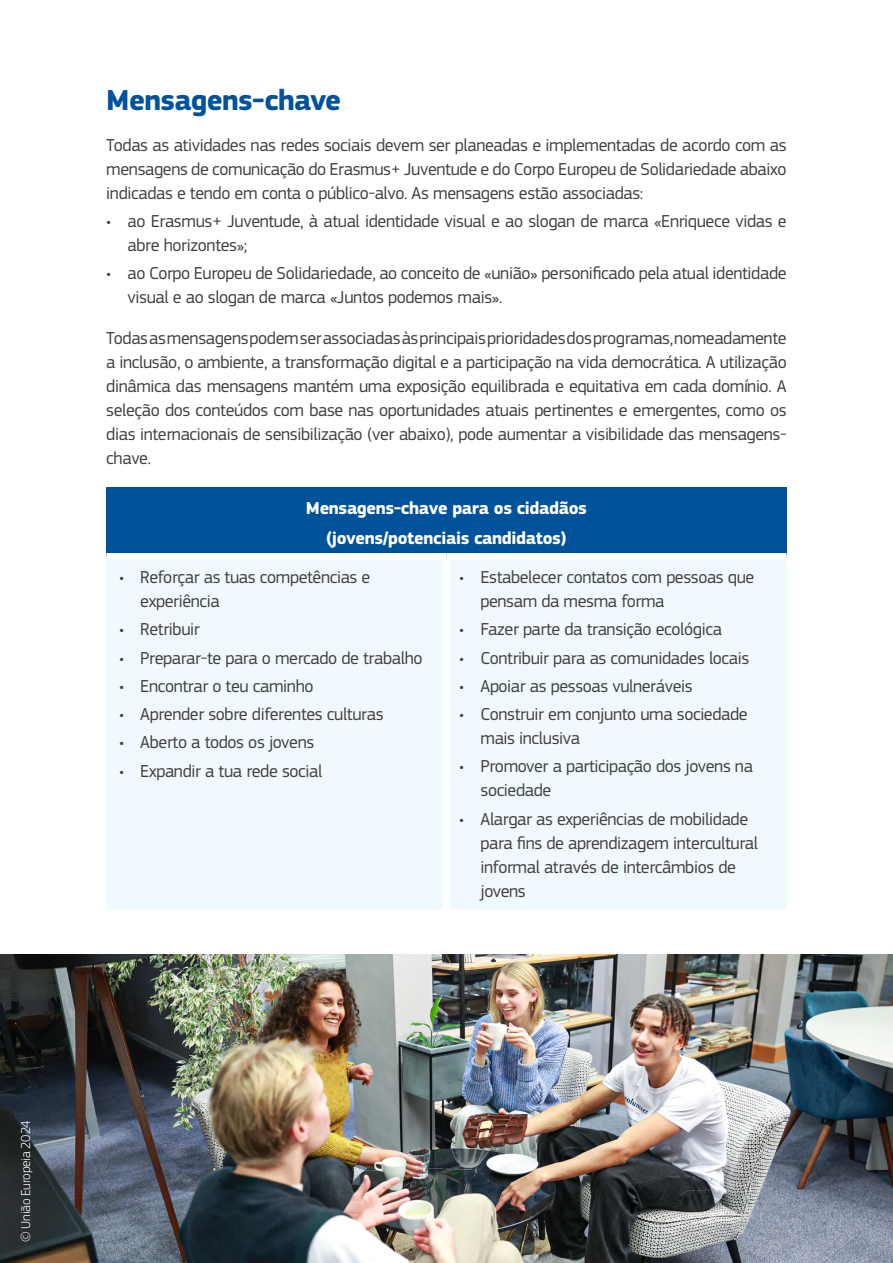
<style>
.page{position:relative;width:893px;height:1263px;background:#fff}
.page>*{position:absolute;margin:0;border:0;box-sizing:border-box;transform-origin:0 0}
.Heading_Preface__H1{font:700 30px "EC Square Sans Pro";letter-spacing:-.025em;color:#00529a}
.Body_Copy_Bullets_LV1_80__Black__P{font:18px/24px "EC Square Sans Pro";letter-spacing:-.02em;color:#414042}
.Body_Copy_Normal_80__Black__P{font:18px/24px "EC Square Sans Pro";letter-spacing:-.02em;color:#414042;text-align:justify}
.Table_heading{font:700 18px "EC Square Sans Pro";letter-spacing:-.02em;color:#fff}
.Heading_Preface__H1-2{font:300 13.5px "EC Square Sans Pro";letter-spacing:-.015em;color:#fff}
</style>
<div class="page">
<div style="left:106px;top:487px;width:681px;height:70px;background:#00529a"></div>
<div style="left:106px;top:561px;width:681px;height:348px;background:#eff9fe"></div>
<div style="left:106px;top:553px;width:340px;height:7px;background:#fff"></div>
<div style="left:446px;top:553px;width:341px;height:7px;background:#fff"></div>
<div style="left:443px;top:560px;width:7px;height:349px;background:#fff"></div>
<img style="left:0;top:955px;width:893px;height:308px">
<h1 class="Heading_Preface__H1" style="left:106px;top:82px;width:236px">Mensagens-chave</h1>
<p class="Body_Copy_Normal_80__Black__P" style="left:106px;top:133px;width:682px">Todas as atividades nas redes sociais devem ser planeadas e implementadas de acordo com as mensagens de comunicação do Erasmus+ Juventude e do Corpo Europeu de Solidariedade abaixo indicadas e tendo em conta o público-alvo. As mensagens estão associadas:</p>
<p class="Body_Copy_Bullets_LV1_80__Black__P" style="left:128px;top:209px;width:661px;text-indent:-21px">• ao Erasmus+ Juventude, à atual identidade visual e ao slogan de marca «Enriquece vidas e abre horizontes»;</p>
<p class="Body_Copy_Bullets_LV1_80__Black__P" style="left:128px;top:261px;width:660px;text-indent:-21px">• ao Corpo Europeu de Solidariedade, ao conceito de «união» personificado pela atual identidade visual e ao slogan de marca «Juntos podemos mais».</p>
<p class="Body_Copy_Normal_80__Black__P" style="left:106px;top:326px;width:682px">Todas as mensagens podem ser associadas às principais prioridades dos programas, nomeadamente a inclusão, o ambiente, a transformação digital e a participação na vida democrática. A utilização dinâmica das mensagens mantém uma exposição equilibrada e equitativa em cada domínio. A seleção dos conteúdos com base nas oportunidades atuais pertinentes e emergentes, como os dias internacionais de sensibilização (ver abaixo), pode aumentar a visibilidade das mensagens&shy;chave.</p>
<p class="Table_heading" style="left:306px;top:497px;width:282px">Mensagens-chave para os cidadãos</p>
<p class="Table_heading" style="left:326px;top:527px;width:242px">(jovens/potenciais candidatos)</p>
<p class="Body_Copy_Bullets_LV1_80__Black__P" style="left:140px;top:565px;width:232px;text-indent:-21px">• Reforçar as tuas competências e experiência</p>
<p class="Body_Copy_Bullets_LV1_80__Black__P" style="left:119px;top:617px;width:82px">• Retribuir</p>
<p class="Body_Copy_Bullets_LV1_80__Black__P" style="left:119px;top:646px;width:305px">• Preparar-te para o mercado de trabalho</p>
<p class="Body_Copy_Bullets_LV1_80__Black__P" style="left:119px;top:674px;width:196px">• Encontrar o teu caminho</p>
<p class="Body_Copy_Bullets_LV1_80__Black__P" style="left:119px;top:702px;width:266px">• Aprender sobre diferentes culturas</p>
<p class="Body_Copy_Bullets_LV1_80__Black__P" style="left:119px;top:730px;width:197px">• Aberto a todos os jovens</p>
<p class="Body_Copy_Bullets_LV1_80__Black__P" style="left:119px;top:759px;width:205px">• Expandir a tua rede social</p>
<p class="Body_Copy_Bullets_LV1_80__Black__P" style="left:480px;top:565px;width:275px;text-indent:-21px">• Estabelecer contatos com pessoas que pensam da mesma forma</p>
<p class="Body_Copy_Bullets_LV1_80__Black__P" style="left:459px;top:617px;width:264px">• Fazer parte da transição ecológica</p>
<p class="Body_Copy_Bullets_LV1_80__Black__P" style="left:459px;top:646px;width:292px">• Contribuir para as comunidades locais</p>
<p class="Body_Copy_Bullets_LV1_80__Black__P" style="left:459px;top:674px;width:235px">• Apoiar as pessoas vulneráveis</p>
<p class="Body_Copy_Bullets_LV1_80__Black__P" style="left:480px;top:702px;width:269px;text-indent:-21px">• Construir em conjunto uma sociedade mais inclusiva</p>
<p class="Body_Copy_Bullets_LV1_80__Black__P" style="left:480px;top:754px;width:274px;text-indent:-21px">• Promover a participação dos jovens na sociedade</p>
<p class="Body_Copy_Bullets_LV1_80__Black__P" style="left:480px;top:807px;width:279px;text-indent:-21px">• Alargar as experiências de mobilidade para fins de aprendizagem intercultural informal através de intercâmbios de jovens</p>
<h1 class="Heading_Preface__H1-2" style="left:18px;top:1242px;width:123px;rotate:-90deg">© União Europeia 2024</h1>
</div>
